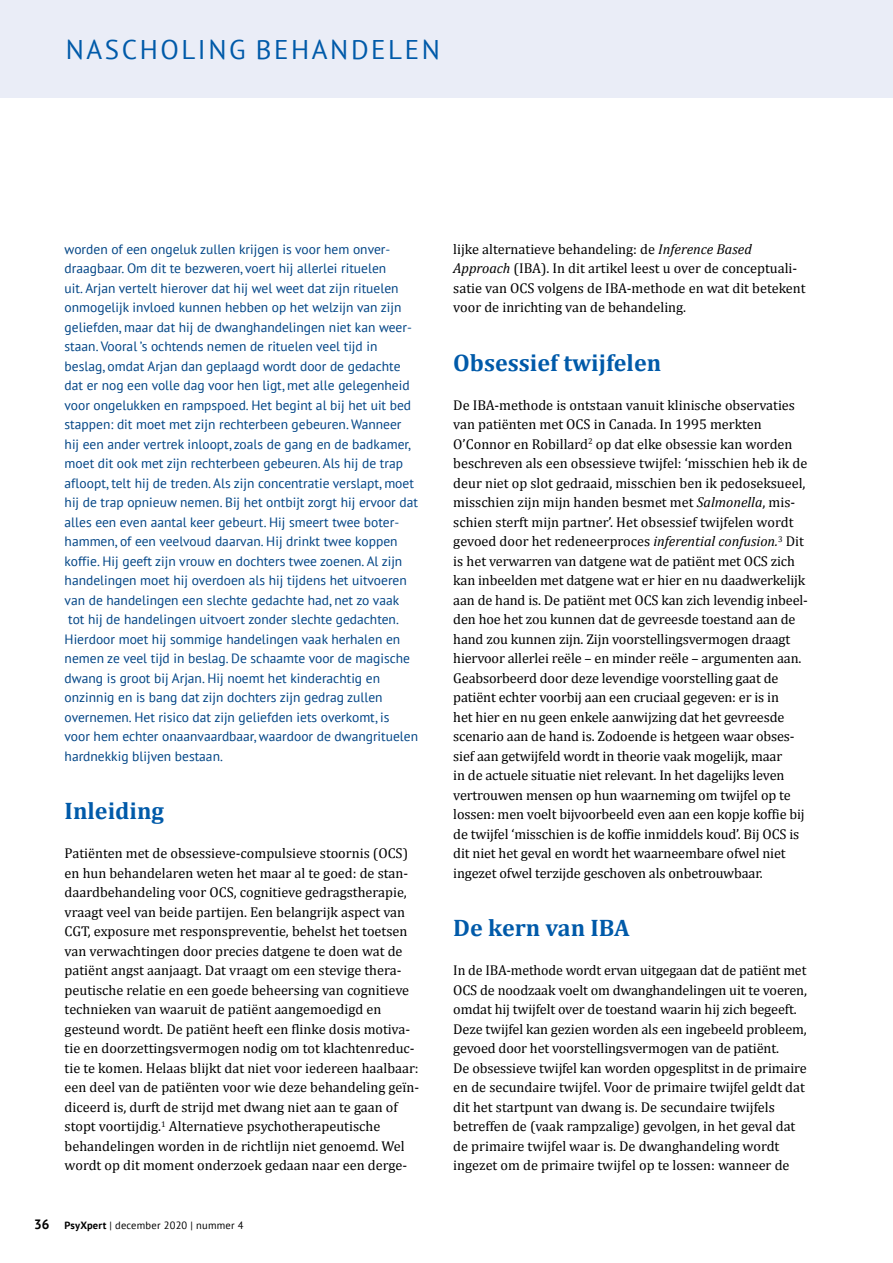
<style>
.page{position:relative;width:893px;height:1263px;background:#fff}
.page>*{position:absolute;margin:0;border:0;box-sizing:border-box;transform-origin:0 0}
.t1{font:27px "PT Sans";letter-spacing:.095em;color:#005aa9}
.t2{font:700 24px "Cambria";color:#005aa9}
.t3{font:14.25px/19.5px "Cambria";color:#000}
.t4{font:13.5px/19.5px "PT Sans";color:#004485}
.t5{font:10.5px "PT Sans";letter-spacing:.02em;color:#000}
.s1{font-weight:700;font-size:13.5px}
.s2{font-weight:700}
.s3{font-style:italic}
</style>
<div class="page">
<div style="left:0;top:0;width:893px;height:98px;background:#eaedf7"></div>
<h1 class="t1" style="left:66px;top:32px;width:376px">NASCHOLING BEHANDELEN</h1>
<p class="t4" style="left:65px;top:239px;width:355px">worden of een ongeluk zullen krijgen is voor hem onver&shy;draagbaar. Om dit te bezweren, voert hij allerlei rituelen<br>uit. Arjan vertelt hierover dat hij wel weet dat zijn rituelen onmogelijk invloed kunnen hebben op het welzijn van zijn geliefden, maar dat hij de dwanghandelingen niet kan weer&shy;staan. Vooral ’s ochtends nemen de rituelen veel tijd in beslag, omdat Arjan dan geplaagd wordt door de gedachte dat er nog een volle dag voor hen ligt, met alle gelegenheid voor ongelukken en rampspoed. Het begint al bij het uit bed stappen: dit moet met zijn rechterbeen gebeuren. Wanneer hij een ander vertrek inloopt, zoals de gang en de badkamer, moet dit ook met zijn rechterbeen gebeuren. Als hij de trap afloopt, telt hij de treden. Als zijn concentratie verslapt, moet hij de trap opnieuw nemen. Bij het ontbijt zorgt hij ervoor dat alles een even aantal keer gebeurt. Hij smeert twee boter&shy;hammen, of een veelvoud daarvan. Hij drinkt twee koppen koffie. Hij geeft zijn vrouw en dochters twee zoenen. Al zijn handelingen moet hij overdoen als hij tijdens het uitvoeren van de handelingen een slechte gedachte had, net zo vaak tot hij de handelingen uitvoert zonder slechte gedachten.<br>Hierdoor moet hij sommige handelingen vaak herhalen en nemen ze veel tijd in beslag. De schaamte voor de magische dwang is groot bij Arjan. Hij noemt het kinderachtig en onzinnig en is bang dat zijn dochters zijn gedrag zullen overnemen. Het risico dat zijn geliefden iets overkomt, is voor hem echter onaanvaardbaar, waardoor de dwangrituelen hardnekkig blijven bestaan.</p>
<h2 class="t2" style="left:65px;top:794px;width:101px">Inleiding</h2>
<p class="t3" style="left:65px;top:844px;width:356px">Patiënten met de obsessieve-compulsieve stoornis (OCS) en hun behandelaren weten het maar al te goed: de stan&shy;daardbehandeling voor OCS, cognitieve gedragstherapie, vraagt veel van beide partijen. Een belangrijk aspect van CGT, exposure met responspreventie, behelst het toetsen van verwachtingen door precies datgene te doen wat de patiënt angst aanjaagt. Dat vraagt om een stevige thera&shy;peutische relatie en een goede beheersing van cognitieve technieken van waaruit de patiënt aangemoedigd en gesteund wordt. De patiënt heeft een flinke dosis motiva&shy;tie en doorzettingsvermogen nodig om tot klachtenreduc&shy;tie te komen. Helaas blijkt dat niet voor iedereen haalbaar: een deel van de patiënten voor wie deze behandeling geïn&shy;diceerd is, durft de strijd met dwang niet aan te gaan of stopt voortijdig.<sup>1</sup> Alternatieve psychotherapeutische behandelingen worden in de richtlijn niet genoemd. Wel wordt op dit moment onderzoek gedaan naar een derge-</p>
<p class="t5" style="left:34px;top:1218px;width:211px"><span class="s1">36</span> <span class="s2">PsyXpert</span> | december 2020 | nummer 4</p>
<p class="t3" style="left:453px;top:239px;width:354px">lijke alternatieve behandeling: de <span class="s3">Inference Based Approach</span> (IBA). In dit artikel leest u over de conceptuali&shy;satie van OCS volgens de IBA-methode en wat dit betekent voor de inrichting van de behandeling.</p>
<h2 class="t2" style="left:453px;top:346px;width:209px">Obsessief twijfelen</h2>
<p class="t3" style="left:453px;top:395px;width:356px">De IBA-methode is ontstaan vanuit klinische observaties van patiënten met OCS in Canada. In 1995 merkten O’Connor en Robillard<sup>2</sup> op dat elke obsessie kan worden beschreven als een obsessieve twijfel: ‘misschien heb ik de deur niet op slot gedraaid, misschien ben ik pedoseksueel, misschien zijn mijn handen besmet met <span class="s3">Salmonella</span>, mis&shy;schien sterft mijn partner’. Het obsessief twijfelen wordt gevoed door het redeneerproces <span class="s3">inferential confusion.</span><sup>3</sup> Dit is het verwarren van datgene wat de patiënt met OCS zich kan inbeelden met datgene wat er hier en nu daadwerkelijk aan de hand is. De patiënt met OCS kan zich levendig inbeel&shy;den hoe het zou kunnen dat de gevreesde toestand aan de hand zou kunnen zijn. Zijn voorstellingsvermogen draagt hiervoor allerlei reële – en minder reële – argumenten aan.<br>Geabsorbeerd door deze levendige voorstelling gaat de patiënt echter voorbij aan een cruciaal gegeven: er is in<br>het hier en nu geen enkele aanwijzing dat het gevreesde scenario aan de hand is. Zodoende is hetgeen waar obses&shy;sief aan getwijfeld wordt in theorie vaak mogelijk, maar<br>in de actuele situatie niet relevant. In het dagelijks leven vertrouwen mensen op hun waarneming om twijfel op te lossen: men voelt bijvoorbeeld even aan een kopje koffie bij de twijfel ‘misschien is de koffie inmiddels koud’. Bij OCS is dit niet het geval en wordt het waarneembare ofwel niet ingezet ofwel terzijde geschoven als onbetrouwbaar.</p>
<h2 class="t2" style="left:453px;top:911px;width:178px">De kern van IBA</h2>
<p class="t3" style="left:453px;top:961px;width:355px">In de IBA-methode wordt ervan uitgegaan dat de patiënt met OCS de noodzaak voelt om dwanghandelingen uit te voeren, omdat hij twijfelt over de toestand waarin hij zich begeeft.<br>Deze twijfel kan gezien worden als een ingebeeld probleem, gevoed door het voorstellingsvermogen van de patiënt.<br>De obsessieve twijfel kan worden opgesplitst in de primaire en de secundaire twijfel. Voor de primaire twijfel geldt dat dit het startpunt van dwang is. De secundaire twijfels betreffen de (vaak rampzalige) gevolgen, in het geval dat de primaire twijfel waar is. De dwanghandeling wordt ingezet om de primaire twijfel op te lossen: wanneer de</p>
</div>
